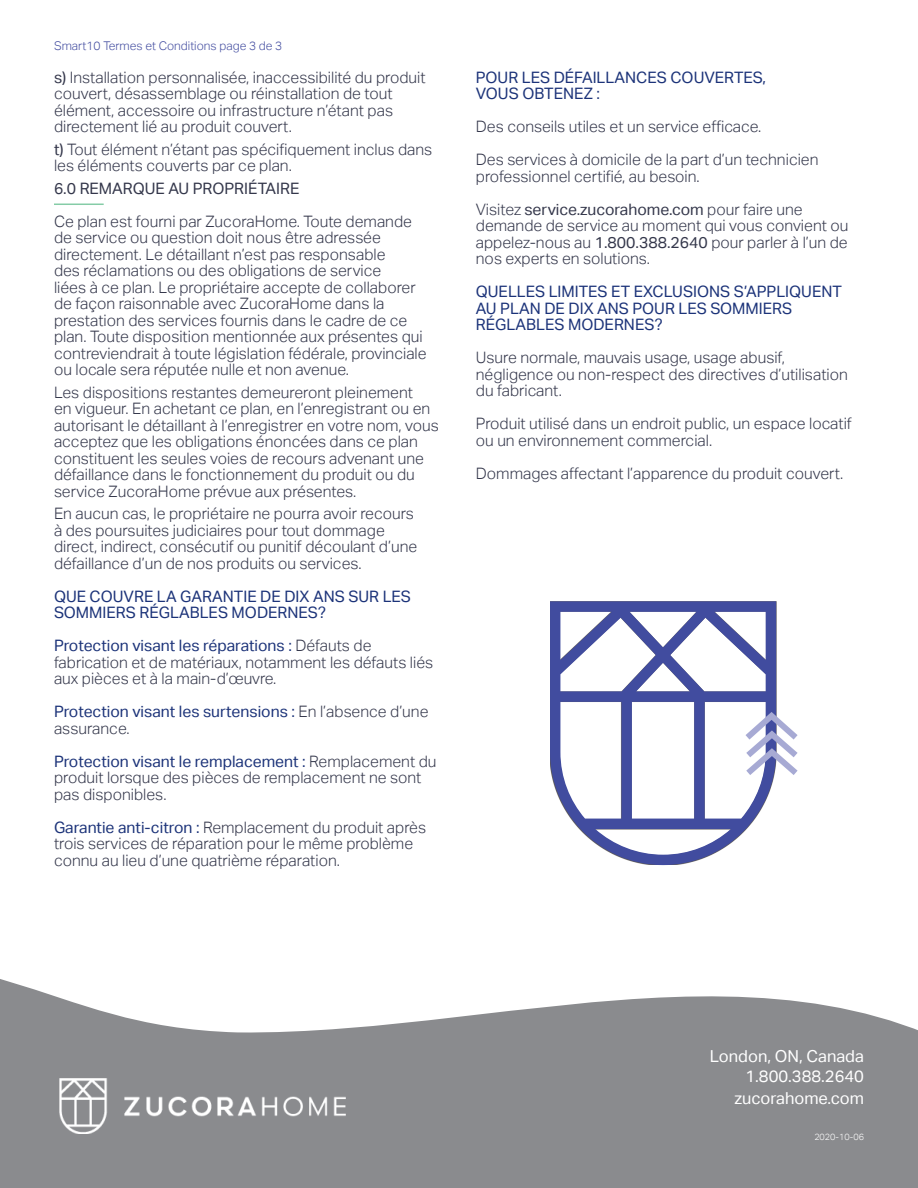
<style>
.page{position:relative;width:918px;height:1188px;background:#fff}
.page>*{position:absolute;margin:0;border:0;box-sizing:border-box;transform-origin:0 0}
.t1{font:16.5px "Aktiv Grotesk";color:#fff}
.t2{font:300 15.75px/16.5px "Aktiv Grotesk";color:#34374b}
.t3{font:15.75px/16.5px "Aktiv Grotesk";color:#1c3379}
.t4{font:15.75px "Aktiv Grotesk";color:#34374b}
.t5{font:300 12px "Aktiv Grotesk";color:#434da0}
.t6{font:300 9px "Aktiv Grotesk";color:#fff}
.s1{font-weight:400}
.s2{font-weight:400;color:#1c3379}
.s3{font-weight:300;color:#34374b}
</style>
<div class="page">
<svg style="left:0;top:979px;width:918px;height:209px;fill:#8a8b8e"></svg>
<img style="left:59px;top:1078px;width:286px;height:56px">
<hr style="left:54px;top:204px;width:50px;height:1px;background:#85cca7">
<svg style="left:550px;top:601px;width:226px;height:264px"></svg>
<svg style="left:746px;top:712px;width:52px;height:63px"></svg>
<p class="t5" style="left:54px;top:38px;width:230px">Smart10 Termes et Conditions page 3 de 3</p>
<p class="t2" style="left:54px;top:69px;width:373px"><span class="s1">s)</span> Installation personnalisée, inaccessibilité du produit couvert, désassemblage ou réinstallation de tout élément, accessoire ou infrastructure n’étant pas directement lié au produit couvert.</p>
<p class="t2" style="left:54px;top:141px;width:380px"><span class="s1">t)</span> Tout élément n’étant pas spécifiquement inclus dans les éléments couverts par ce plan.</p>
<p class="t4" style="left:54px;top:179px;width:247px">6.0 REMARQUE AU PROPRIÉTAIRE</p>
<p class="t2" style="left:54px;top:213px;width:360px">Ce plan est fourni par ZucoraHome. Toute demande de service ou question doit nous être adressée directement. Le détaillant n’est pas responsable</p>
<p class="t2" style="left:54px;top:262px;width:374px">des réclamations ou des obligations de service<br>liées à ce plan. Le propriétaire accepte de collaborer de façon raisonnable avec ZucoraHome dans la prestation des services fournis dans le cadre de ce plan. Toute disposition mentionnée aux présentes qui contreviendrait à toute législation fédérale, provinciale ou locale sera réputée nulle et non avenue.</p>
<p class="t2" style="left:54px;top:384px;width:386px">Les dispositions restantes demeureront pleinement<br>en vigueur. En achetant ce plan, en l’enregistrant ou en autorisant le détaillant à l’enregistrer en votre nom, vous acceptez que les obligations énoncées dans ce plan constituent les seules voies de recours advenant une défaillance dans le fonctionnement du produit ou du service ZucoraHome prévue aux présentes.</p>
<p class="t2" style="left:54px;top:505px;width:365px">En aucun cas, le propriétaire ne pourra avoir recours à des poursuites judiciaires pour tout dommage direct, indirect, consécutif ou punitif découlant d’une défaillance d’un de nos produits ou services.</p>
<p class="t3" style="left:54px;top:588px;width:359px">QUE COUVRE LA GARANTIE DE DIX ANS SUR LES<br>SOMMIERS RÉGLABLES MODERNES?</p>
<p class="t2" style="left:54px;top:637px;width:381px"><span class="s2">Protection visant les réparations :</span> Défauts de fabrication et de matériaux, notamment les défauts liés aux pièces et à la main-d’œuvre.</p>
<p class="t3" style="left:54px;top:703px;width:376px">Protection visant les surtensions : <span class="s3">En l’absence d’une assurance.</span></p>
<p class="t2" style="left:54px;top:753px;width:384px"><span class="s2">Protection visant le remplacement :</span> Remplacement du produit lorsque des pièces de remplacement ne sont pas disponibles.</p>
<p class="t2" style="left:54px;top:819px;width:374px"><span class="s2">Garantie anti-citron :</span> Remplacement du produit après trois services de réparation pour le même problème connu au lieu d’une quatrième réparation.</p>
<p class="t3" style="left:476px;top:69px;width:292px">POUR LES DÉFAILLANCES COUVERTES,</p>
<p class="t3" style="left:476px;top:85px;width:126px">VOUS OBTENEZ :</p>
<p class="t2" style="left:476px;top:118px;width:287px">Des conseils utiles et un service efficace.</p>
<p class="t2" style="left:476px;top:151px;width:344px">Des services à domicile de la part d’un technicien professionnel certifié, au besoin.</p>
<p class="t2" style="left:476px;top:201px;width:374px">Visitez <span class="s1">service.zucorahome.com</span> pour faire une demande de service au moment qui vous convient ou appelez-nous au <span class="s1">1.800.388.2640</span> pour parler à l’un de nos experts en solutions.</p>
<p class="t3" style="left:476px;top:283px;width:368px">QUELLES LIMITES ET EXCLUSIONS S’APPLIQUENT<br>AU PLAN DE DIX ANS POUR LES SOMMIERS<br>RÉGLABLES MODERNES?</p>
<p class="t2" style="left:476px;top:349px;width:373px">Usure normale, mauvais usage, usage abusif, négligence ou non-respect des directives d’utilisation du fabricant.</p>
<p class="t2" style="left:476px;top:415px;width:377px">Produit utilisé dans un endroit public, un espace locatif ou un environnement commercial.</p>
<p class="t2" style="left:476px;top:465px;width:369px">Dommages affectant l’apparence du produit couvert.</p>
<p class="t1" style="left:710px;top:1047px;width:156px">London, ON, Canada</p>
<p class="t1" style="left:745px;top:1067px;width:120px">1.800.388.2640</p>
<p class="t1" style="left:735px;top:1088px;width:131px">zucorahome.com</p>
<p class="t6" style="left:814px;top:1132px;width:51px">2020-10-06</p>
</div>
